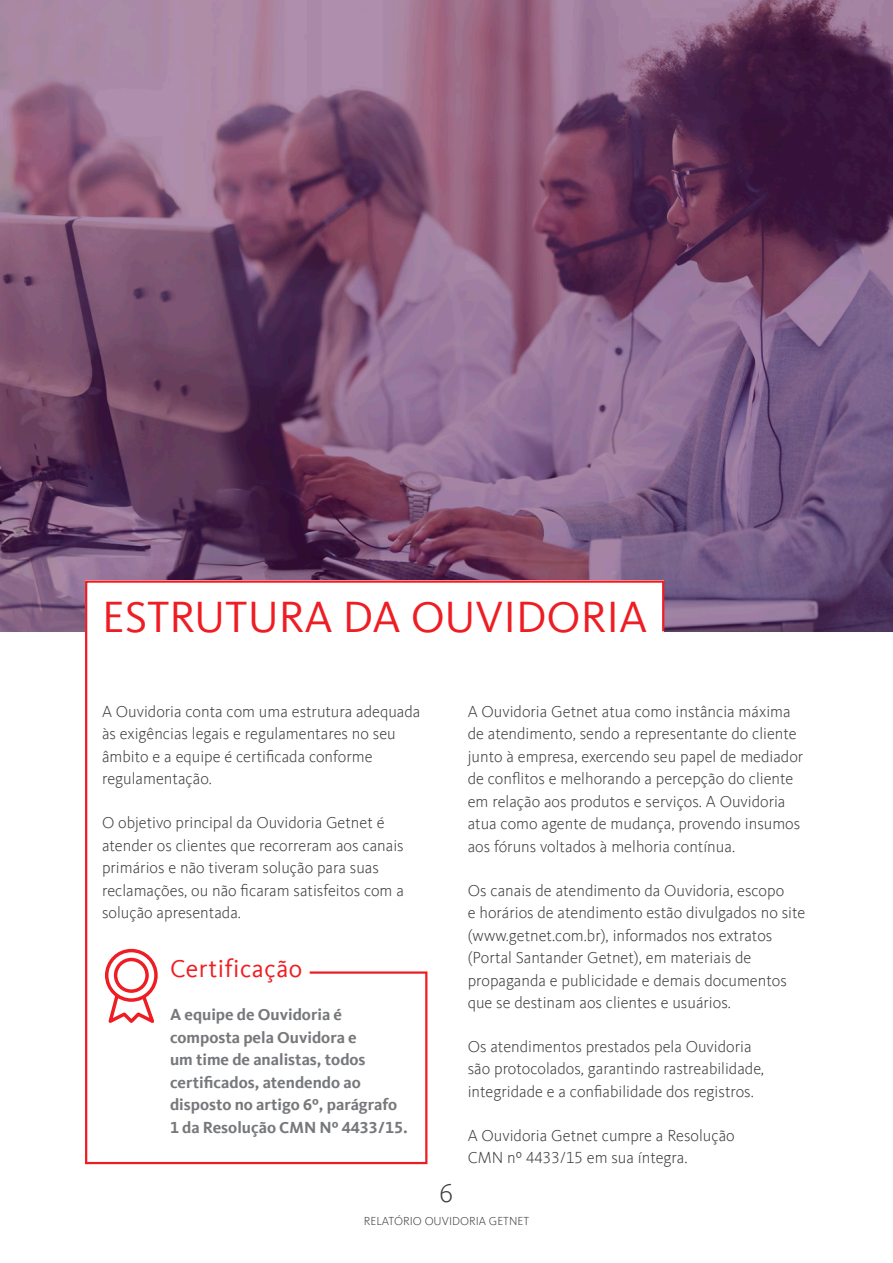
<style>
.page{position:relative;width:893px;height:1263px;background:#fff}
.page>*{position:absolute;margin:0;border:0;box-sizing:border-box;transform-origin:0 0}
.t1{font:45px "Kievit Offc";color:#ee1d23}
.t2{font:300 27px "Kievit Offc";color:#3e3e3f}
.t3{font:25.5px "Kievit Offc";letter-spacing:.02em;color:#ee1d23}
.t4{font:300 16.5px/22.5px "Kievit Offc";color:#3e3e3f}
.t5{font:700 16.5px/22.5px "Kievit Offc";color:#76787b}
.t6{font:300 12px "Kievit Offc";color:#3e3e3f}
</style>
<div class="page">
<img style="left:0;top:0;width:893px;height:632px">
<svg style="left:84px;top:579px;width:581px;height:586px"></svg>
<h1 class="t1" style="left:102px;top:591px;width:547px">ESTRUTURA DA OUVIDORIA</h1>
<p class="t4" style="left:102px;top:700px;width:320px">A Ouvidoria conta com uma estrutura adequada às exigências legais e regulamentares no seu âmbito e a equipe é certificada conforme regulamentação.</p>
<p class="t4" style="left:102px;top:811px;width:303px">O objetivo principal da Ouvidoria Getnet é atender os clientes que recorreram aos canais primários e não tiveram solução para suas reclamações, ou não ficaram satisfeitos com a solução apresentada.</p>
<h3 class="t3" style="left:170px;top:954px;width:134px">Certificação</h3>
<p class="t5" style="left:170px;top:1003px;width:239px">A equipe de Ouvidoria é composta pela Ouvidora e<br>um time de analistas, todos certificados, atendendo ao disposto no artigo 6º, parágrafo<br>1 da Resolução CMN Nº 4433/15.</p>
<p class="t4" style="left:468px;top:700px;width:337px">A Ouvidoria Getnet atua como instância máxima de atendimento, sendo a representante do cliente junto à empresa, exercendo seu papel de mediador de conflitos e melhorando a percepção do cliente em relação aos produtos e serviços. A Ouvidoria atua como agente de mudança, provendo insumos aos fóruns voltados à melhoria contínua.</p>
<p class="t4" style="left:468px;top:879px;width:339px">Os canais de atendimento da Ouvidoria, escopo<br>e horários de atendimento estão divulgados no site (www.getnet.com.br), informados nos extratos (Portal Santander Getnet), em materiais de propaganda e publicidade e demais documentos que se destinam aos clientes e usuários.</p>
<p class="t4" style="left:468px;top:1035px;width:298px">Os atendimentos prestados pela Ouvidoria são protocolados, garantindo rastreabilidade, integridade e a confiabilidade dos registros.</p>
<p class="t4" style="left:468px;top:1124px;width:269px">A Ouvidoria Getnet cumpre a Resolução<br>CMN nº 4433/15 em sua íntegra.</p>
<h2 class="t2" style="left:440px;top:1178px;width:15px">6</h2>
<p class="t6" style="left:364px;top:1214px;width:167px">RELATÓRIO OUVIDORIA GETNET</p>
</div>
